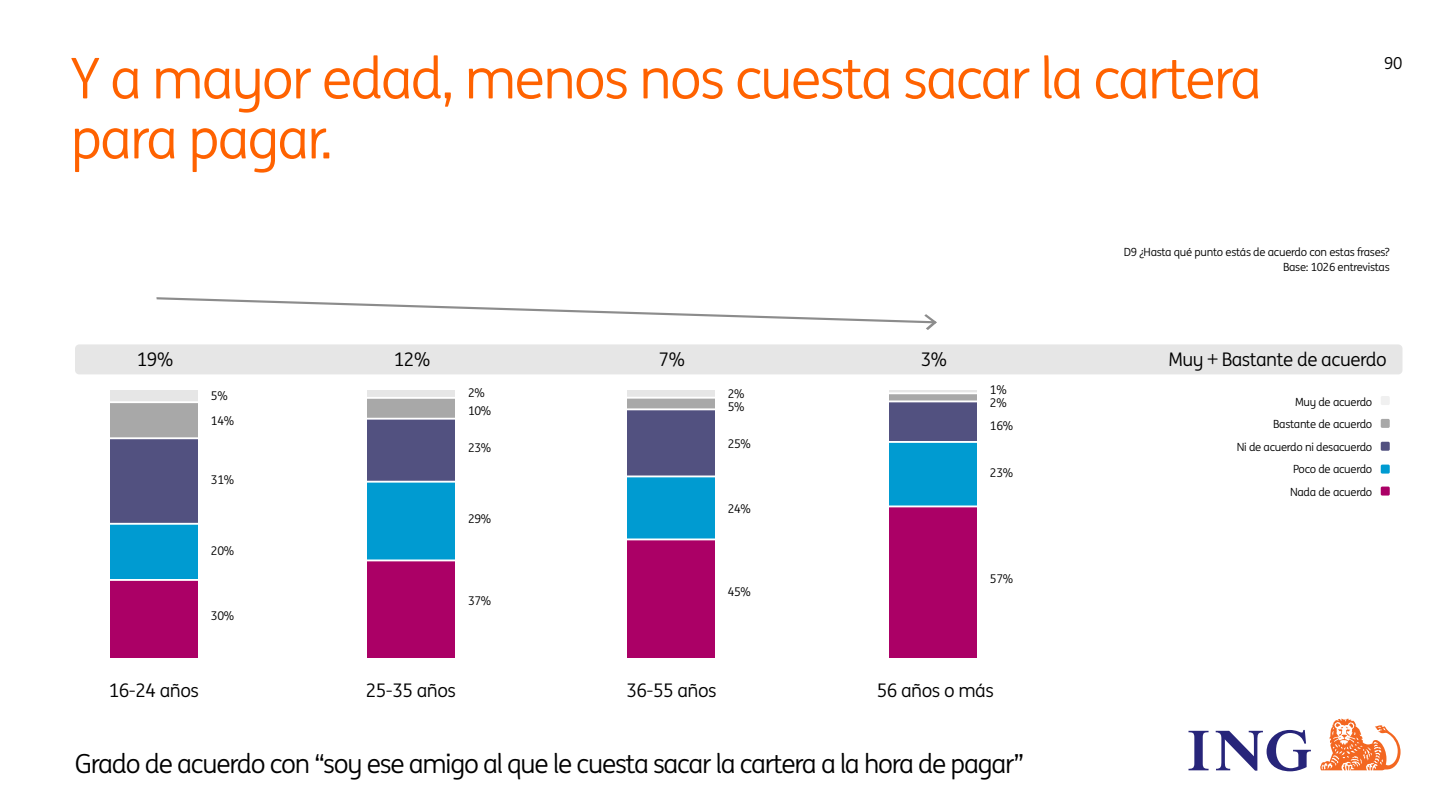
<style>
.page{position:relative;width:1440px;height:810px;background:#fff}
.page>*{position:absolute;margin:0;border:0;box-sizing:border-box;transform-origin:0 0}
.Titulares{font:56.25px/60px "ING Me";letter-spacing:-.035em;color:#ff6200}
.t1{font:26.25px "ING Me";letter-spacing:-.045em;color:#000}
.t2{font:18.75px "ING Me";letter-spacing:-.025em;color:#000}
.t3{font:16.5px "ING Me";color:#000}
.t4{font:12px "ING Me";letter-spacing:-.025em;color:#000}
.t5{font:11.25px "ING Me";letter-spacing:-.025em;color:#000}
</style>
<div class="page">
<svg style="left:1189px;top:730px;width:122px;height:41px"></svg>
<svg style="left:1320px;top:719px;width:81px;height:51px"></svg>
<div style="left:75px;top:344px;width:1328px;height:30px;background:#e6e6e6;border-radius:4px"></div>
<div style="left:1381px;top:396px;width:9px;height:9px;background:#f0f0f0;border-radius:2px"></div>
<div style="left:1381px;top:419px;width:9px;height:9px;background:#a8a8a8;border-radius:2px"></div>
<div style="left:1381px;top:442px;width:9px;height:9px;background:#525180;border-radius:2px"></div>
<div style="left:1381px;top:465px;width:9px;height:9px;background:#009bd1;border-radius:2px"></div>
<div style="left:1381px;top:487px;width:9px;height:9px;background:#ab0066;border-radius:2px"></div>
<svg style="left:111px;top:390px;width:87px;height:11px"></svg>
<div style="left:111px;top:402px;width:87px;height:41px;background:#a8a8a8"></div>
<div style="left:111px;top:440px;width:87px;height:114px;background:#525180"></div>
<div style="left:111px;top:523px;width:87px;height:99px;background:#009bd1"></div>
<div style="left:111px;top:580px;width:87px;height:78px;background:#ab0066"></div>
<hr style="left:94px;top:579px;width:120px;height:2px;background:#fff">
<hr style="left:94px;top:523px;width:120px;height:2px;background:#fff">
<hr style="left:94px;top:437px;width:120px;height:2px;background:#fff">
<hr style="left:94px;top:401px;width:120px;height:2px;background:#fff">
<svg style="left:368px;top:390px;width:87px;height:7px"></svg>
<div style="left:368px;top:398px;width:87px;height:43px;background:#a8a8a8"></div>
<div style="left:368px;top:418px;width:87px;height:106px;background:#525180"></div>
<div style="left:368px;top:482px;width:87px;height:89px;background:#009bd1"></div>
<div style="left:368px;top:560px;width:87px;height:98px;background:#ab0066"></div>
<hr style="left:351px;top:418px;width:120px;height:2px;background:#fff">
<hr style="left:351px;top:560px;width:120px;height:1px;background:#fff">
<hr style="left:351px;top:481px;width:120px;height:2px;background:#fff">
<hr style="left:351px;top:397px;width:120px;height:2px;background:#fff">
<svg style="left:627px;top:390px;width:88px;height:7px"></svg>
<div style="left:627px;top:398px;width:88px;height:58px;background:#a8a8a8"></div>
<div style="left:627px;top:410px;width:88px;height:114px;background:#525180"></div>
<div style="left:627px;top:477px;width:88px;height:67px;background:#009bd1"></div>
<div style="left:627px;top:540px;width:88px;height:118px;background:#ab0066"></div>
<hr style="left:611px;top:476px;width:120px;height:1px;background:#fff">
<hr style="left:611px;top:539px;width:120px;height:1px;background:#fff">
<hr style="left:611px;top:408px;width:120px;height:2px;background:#fff">
<hr style="left:611px;top:397px;width:120px;height:2px;background:#fff">
<div style="left:890px;top:394px;width:87px;height:106px;background:#a8a8a8"></div>
<div style="left:890px;top:402px;width:87px;height:141px;background:#525180"></div>
<div style="left:890px;top:442px;width:87px;height:77px;background:#009bd1"></div>
<div style="left:890px;top:506px;width:87px;height:152px;background:#ab0066"></div>
<hr style="left:873px;top:506px;width:120px;height:1px;background:#fff">
<hr style="left:873px;top:441px;width:120px;height:2px;background:#fff">
<hr style="left:875px;top:400px;width:120px;height:2px;background:#fff">
<svg style="left:156px;top:297px;width:781px;height:33px"></svg>
<p class="Titulares" style="left:70px;top:46px;width:1193px">Y a mayor edad, menos nos cuesta sacar la cartera para pagar.</p>
<p class="t3" style="left:1384px;top:51px;width:20px">90</p>
<p class="t2" style="left:137px;top:346px;width:38px">19%</p>
<p class="t4" style="left:211px;top:387px;width:18px">5%</p>
<p class="t4" style="left:211px;top:412px;width:25px">14%</p>
<p class="t4" style="left:211px;top:471px;width:25px">31%</p>
<p class="t4" style="left:211px;top:542px;width:25px">20%</p>
<p class="t4" style="left:211px;top:607px;width:25px">30%</p>
<p class="t2" style="left:109px;top:677px;width:92px">16-24 años</p>
<p class="t2" style="left:394px;top:346px;width:38px">12%</p>
<p class="t4" style="left:468px;top:384px;width:18px">2%</p>
<p class="t4" style="left:468px;top:402px;width:25px">10%</p>
<p class="t4" style="left:468px;top:439px;width:25px">23%</p>
<p class="t4" style="left:468px;top:510px;width:25px">29%</p>
<p class="t4" style="left:468px;top:592px;width:25px">37%</p>
<p class="t2" style="left:366px;top:677px;width:92px">25-35 años</p>
<p class="t2" style="left:659px;top:346px;width:28px">7%</p>
<p class="t4" style="left:728px;top:385px;width:18px">2%</p>
<p class="t4" style="left:728px;top:398px;width:18px">5%</p>
<p class="t4" style="left:728px;top:435px;width:25px">25%</p>
<p class="t4" style="left:728px;top:500px;width:25px">24%</p>
<p class="t4" style="left:728px;top:583px;width:25px">45%</p>
<p class="t2" style="left:626px;top:677px;width:92px">36-55 años</p>
<p class="t2" style="left:921px;top:346px;width:28px">3%</p>
<p class="t4" style="left:990px;top:381px;width:18px">1%</p>
<p class="t4" style="left:990px;top:394px;width:18px">2%</p>
<p class="t4" style="left:990px;top:417px;width:25px">16%</p>
<p class="t4" style="left:990px;top:464px;width:25px">23%</p>
<p class="t4" style="left:990px;top:570px;width:25px">57%</p>
<p class="t2" style="left:877px;top:677px;width:119px">56 años o más</p>
<p class="t1" style="left:75px;top:744px;width:951px">Grado de acuerdo con “soy ese amigo al que le cuesta sacar la cartera a la hora de pagar”</p>
<p class="t5" style="left:1124px;top:244px;width:267px">D9 ¿Hasta qué punto estás de acuerdo con estas frases?</p>
<p class="t5" style="left:1283px;top:259px;width:108px">Base: 1026 entrevistas</p>
<p class="t2" style="left:1168px;top:346px;width:220px">Muy + Bastante de acuerdo</p>
<p class="t5" style="left:1295px;top:393px;width:79px">Muy de acuerdo</p>
<p class="t5" style="left:1273px;top:416px;width:101px">Bastante de acuerdo</p>
<p class="t5" style="left:1237px;top:438px;width:137px">Ni de acuerdo ni desacuerdo</p>
<p class="t5" style="left:1293px;top:461px;width:81px">Poco de acuerdo</p>
<p class="t5" style="left:1290px;top:483px;width:84px">Nada de acuerdo</p>
</div>
